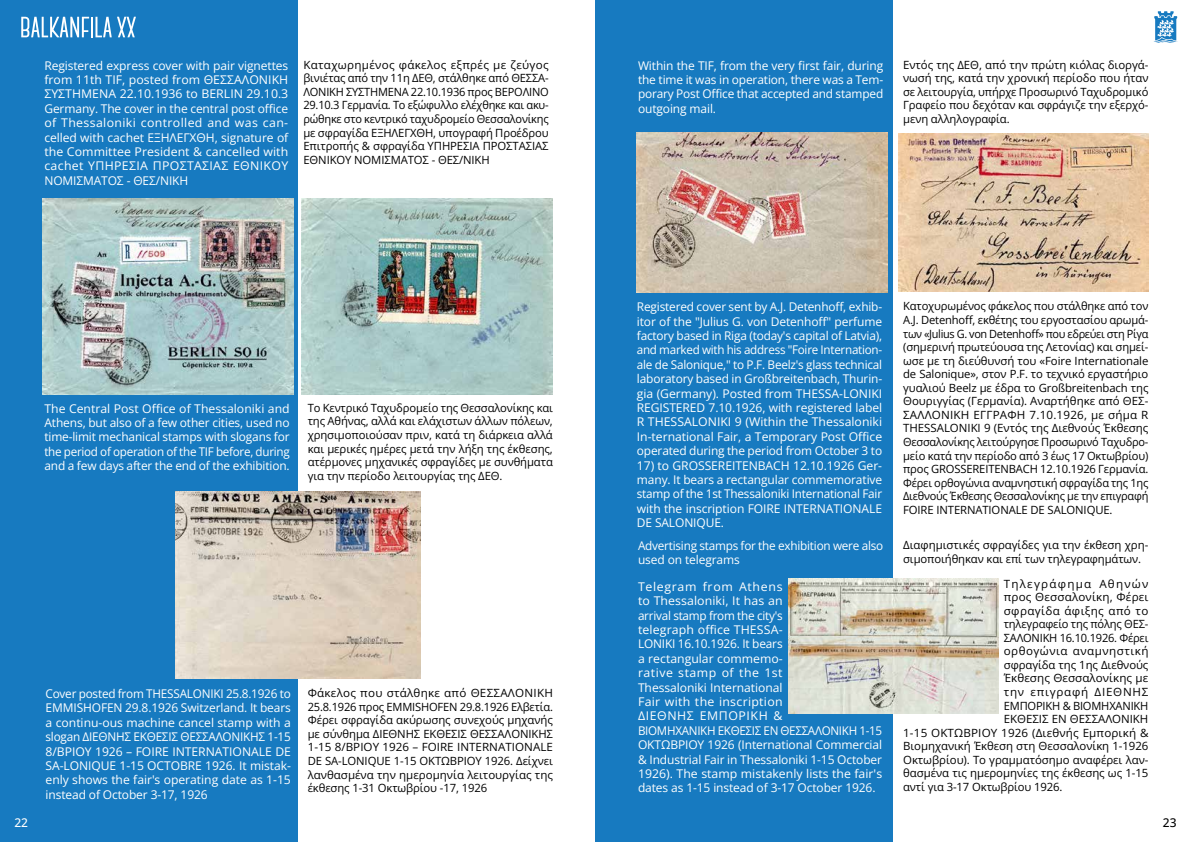
<style>
.page{position:relative;width:1191px;height:842px;background:#fff}
.page>*{position:absolute;margin:0;border:0;box-sizing:border-box;transform-origin:0 0}
.t1{font:12px/14.4px "Open Sans";letter-spacing:-.01em;color:#fff;text-align:justify}
.t2{font:500 12px "Open Sans";color:#fff}
.t3{font:500 12px "Open Sans";color:#000}
.t4{font:11.3px/13.6px "Open Sans";letter-spacing:-.01em;color:#000;text-align:justify}
.t5{font:11.3px "Open Sans";letter-spacing:.015em;color:#000}
.t6{font:11.3px "Open Sans";letter-spacing:.04em;color:#000}
.t7{font:11.3px "Open Sans";letter-spacing:.03em;color:#000}
.t8{font:11.3px "Open Sans";letter-spacing:.065em;color:#000}
.t9{font:11.3px "Open Sans";letter-spacing:.105em;color:#000}
</style>
<div class="page">
<div style="left:0;top:0;width:298px;height:842px;background:#177ac0"></div>
<div style="left:595px;top:0;width:298px;height:842px;background:#177ac0"></div>
<img style="left:301px;top:198px;width:252px;height:196px">
<img style="left:43px;top:198px;width:251px;height:196px">
<img style="left:175px;top:492px;width:245px;height:186px">
<img style="left:898px;top:133px;width:250px;height:159px">
<img style="left:637px;top:133px;width:251px;height:159px">
<img style="left:788px;top:578px;width:210px;height:136px">
<svg style="left:21px;top:17px;width:68px;height:20px"></svg>
<hr style="left:91px;top:17px;width:2px;height:20px;background:#fff">
<svg style="left:95px;top:17px;width:41px;height:20px"></svg>
<svg style="left:1153px;top:11px;width:25px;height:32px"></svg>
<p class="t1" style="left:44px;top:58px;width:245px">Registered express cover with pair vignettes from 11th TIF, posted from ΘΕΣΣΑΛΟΝΙΚΗ ΣΥΣΤΗΜΕΝΑ 22.10.1936 to BERLIN 29.10.3<br>Germany. The cover in the central post office of Thessaloniki controlled and was can&shy;celled with cachet ΕΞΗΛΕΓΧΘΗ, signature of the Committee President &amp; cancelled with cachet ΥΠΗΡΕΣΙΑ ΠΡΟΣΤΑΣΙΑΣ ΕΘΝΙΚΟΥ ΝΟΜΙΣΜΑΤΟΣ - ΘΕΣ/ΝΙΚΗ</p>
<p class="t4" style="left:303px;top:58px;width:247px">Καταχωρημένος φάκελος εξπρές με ζεύγος βινιέτας από την 11η ΔΕΘ, στάλθηκε από ΘΕΣΣΑ-ΛΟΝΙΚΗ ΣΥΣΤΗΜΕΝΑ 22.10.1936 προς ΒΕΡΟΛΙΝΟ 29.10.3 Γερμανία. Το εξώφυλλο ελέχθηκε και ακυ&shy;ρώθηκε στο κεντρικό ταχυδρομείο Θεσσαλονίκης με σφραγίδα ΕΞΗΛΕΓΧΘΗ, υπογραφή Προέδρου Επιτροπής &amp; σφραγίδα ΥΠΗΡΕΣΙΑ ΠΡΟΣΤΑΣΙΑΣ ΕΘΝΙΚΟΥ ΝΟΜΙΣΜΑΤΟΣ - ΘΕΣ/ΝΙΚΗ</p>
<p class="t1" style="left:44px;top:401px;width:247px">The Central Post Office of Thessaloniki and Athens, but also of a few other cities, used no time-limit mechanical stamps with slogans for the period of operation of the TIF before, during and a few days after the end of the exhibition.</p>
<p class="t4" style="left:308px;top:401px;width:247px">Το Κεντρικό Ταχυδρομείο της Θεσσαλονίκης και της Αθήνας, αλλά και ελάχιστων άλλων πόλεων, χρησιμοποιούσαν πριν, κατά τη διάρκεια αλλά και μερικές ημέρες μετά την λήξη της έκθεσης, ατέρμονες μηχανικές σφραγίδες με συνθήματα για την περίοδο λειτουργίας της ΔΕΘ.</p>
<p class="t1" style="left:46px;top:686px;width:247px">Cover posted from THESSALONIKI 25.8.1926 to EMMISHOFEN 29.8.1926 Switzerland. It bears a continu-ous machine cancel stamp with a slogan ΔΙΕΘΝΗΣ ΕΚΘΕΣΙΣ ΘΕΣΣΑΛΟΝΙΚΗΣ 1-15<br>8/ΒΡΙΟΥ 1926 – FOIRE INTERNAΤIONALE DE SA-LONIQUE 1-15 OCTOBRE 1926. It mistak&shy;enly shows the fair's operating date as 1-15 instead of October 3-17, 1926</p>
<p class="t4" style="left:308px;top:686px;width:247px">Φάκελος που στάλθηκε από ΘΕΣΣΑΛΟΝΙΚΗ 25.8.1926 προς EMMISHOFEN 29.8.1926 Ελβετία.<br>Φέρει σφραγίδα ακύρωσης συνεχούς μηχανής με σύνθημα ΔΙΕΘΝΗΣ ΕΚΘΕΣΙΣ ΘΕΣΣΑΛΟΝΙΚΗΣ 1-15 8/ΒΡΙΟΥ 1926 – FOIRE INTERNATIONALE DE SA-LONIQUE 1-15 ΟΚΤΩΒΡΙΟΥ 1926. Δείχνει λανθασμένα την ημερομηνία λειτουργίας της έκθεσης 1-31 Οκτωβρίου -17, 1926</p>
<p class="t1" style="left:638px;top:58px;width:247px">Within the TIF, from the very first fair, during the time it was in operation, there was a Tem&shy;porary Post Office that accepted and stamped outgoing mail.</p>
<p class="t4" style="left:903px;top:58px;width:247px">Εντός της ΔΕΘ, από την πρώτη κιόλας διοργά&shy;νωσή της, κατά την χρονική περίοδο που ήταν σε λειτουργία, υπήρχε Προσωρινό Ταχυδρομικό Γραφείο που δεχόταν και σφράγιζε την εξερχό&shy;μενη αλληλογραφία.</p>
<p class="t1" style="left:637px;top:299px;width:247px">Registered cover sent by A.J. Detenhoff, exhib&shy;itor of the "Julius G. von Detenhoff" perfume factory based in Riga (today's capital of Latvia), and marked with his address "Foire Internation&shy;ale de Salonique," to P.F. Beelz's glass technical laboratory based in Großbreitenbach, Thurin&shy;gia (Germany). Posted from THESSA-LONIKI REGISTERED 7.10.1926, with registered label R THESSALONIKI 9 (Within the Thessaloniki In-ternational Fair, a Temporary Post Office operated during the period from October 3 to</p>
<p class="t1" style="left:637px;top:458px;width:247px">17) to GROSSEREITENBACH 12.10.1926 Ger&shy;many. It bears a rectangular commemorative stamp of the 1st Thessaloniki International Fair with the inscription FOIRE INTERNATIONALE DE SALONIQUE.</p>
<p class="t1" style="left:638px;top:538px;width:247px">Advertising stamps for the exhibition were also used on telegrams</p>
<p class="t1" style="left:638px;top:579px;width:246px;text-align:left">Telegram from Athens<br>to Thessaloniki, It has an<br>arrival stamp from the city's<br>telegraph office THESSA-<br>LONIKI 16.10.1926. It bears<br>a rectangular commemo-<br>rative stamp of the 1st<br>Thessaloniki International<br>Fair with the inscription<br>ΔΙΕΘΝΗΣ ΕΜΠΟΡΙΚΗ &amp;<br>ΒΙΟΜΗΧΑΝΙΚΗ ΕΚΘΕΣΙΣ ΕΝ ΘΕΣΣΑΛΟΝΙΚΗ 1-15<br>ΟΚΤΩΒΡΙΟΥ 1926 (International Commercial &amp; Industrial Fair in Thessaloniki 1-15 October<br>1926). The stamp mistakenly lists the fair's dates as 1-15 instead of 3-17 October 1926.</p>
<p class="t4" style="left:903px;top:299px;width:247px">Κατοχυρωμένος φάκελος που στάλθηκε από τον A.J. Detenhoff, εκθέτης του εργοστασίου αρωμά&shy;των «Julius G. von Detenhoff» που εδρεύει στη Ρίγα (σημερινή πρωτεύουσα της Λετονίας) και σημεί&shy;ωσε με τη διεύθυνσή του «Foire Internationale de Salonique», στον P.F. το τεχνικό εργαστήριο γυαλιού Beelz με έδρα το Großbreitenbach της Θουριγγίας (Γερμανία). Αναρτήθηκε από ΘΕΣ-ΣΑΛΛΟΝΙΚΗ ΕΓΓΡΑΦΗ 7.10.1926, με σήμα R THESSALONIKI 9 (Εντός της Διεθνούς Έκθεσης Θεσσαλονίκης λειτούργησε Προσωρινό Ταχυδρο&shy;μείο κατά την περίοδο από 3 έως 17 Οκτωβρίου) προς GROSSEREITENBACH 12.10.1926 Γερμανία.<br>Φέρει ορθογώνια αναμνηστική σφραγίδα της 1ης Διεθνούς Έκθεσης Θεσσαλονίκης με την επιγραφή FOIRE INTERNATIONALE DE SALONIQUE.</p>
<p class="t4" style="left:903px;top:538px;width:247px">Διαφημιστικές σφραγίδες για την έκθεση χρη&shy;σιμοποιήθηκαν και επί των τηλεγραφημάτων.</p>
<p class="t9" style="left:1003px;top:576px;width:146px">Τηλεγράφημα Αθηνών</p>
<p class="t5" style="left:1003px;top:589px;width:146px">προς Θεσσαλονίκη, Φέρει</p>
<p class="t7" style="left:1003px;top:603px;width:146px">σφραγίδα άφιξης από το</p>
<p class="t4" style="left:1003px;top:617px;width:146px">τηλεγραφείο της πόλης ΘΕΣ-</p>
<p class="t4" style="left:1003px;top:631px;width:146px">ΣΑΛΟΝΙΚΗ 16.10.1926. Φέρει</p>
<p class="t6" style="left:1003px;top:643px;width:146px">ορθογώνια αναμνηστική</p>
<p class="t4" style="left:1003px;top:658px;width:146px">σφραγίδα της 1ης Διεθνούς</p>
<p class="t4" style="left:1003px;top:671px;width:146px">Έκθεσης Θεσσαλονίκης με</p>
<p class="t8" style="left:1003px;top:684px;width:146px">την επιγραφή ΔΙΕΘΝΗΣ</p>
<p class="t4" style="left:1003px;top:698px;width:146px">ΕΜΠΟΡΙΚΗ &amp; ΒΙΟΜΗΧΑΝΙΚΗ</p>
<p class="t4" style="left:1003px;top:712px;width:146px">ΕΚΘΕΣΙΣ ΕΝ ΘΕΣΣΑΛΟΝΙΚΗ</p>
<p class="t5" style="left:903px;top:725px;width:247px">1-15 ΟΚΤΩΒΡΙΟΥ 1926 (Διεθνής Εμπορική &amp;</p>
<p class="t4" style="left:903px;top:739px;width:247px">Βιομηχανική Έκθεση στη Θεσσαλονίκη 1-1926</p>
<p class="t4" style="left:903px;top:753px;width:247px">Οκτωβρίου). Το γραμματόσημο αναφέρει λαν-</p>
<p class="t4" style="left:903px;top:766px;width:247px">θασμένα τις ημερομηνίες της έκθεσης ως 1-15</p>
<p class="t4" style="left:903px;top:780px;width:161px">αντί για 3-17 Οκτωβρίου 1926.</p>
<p class="t2" style="left:14px;top:814px;width:15px">22</p>
<p class="t3" style="left:1162px;top:814px;width:15px">23</p>
</div>
